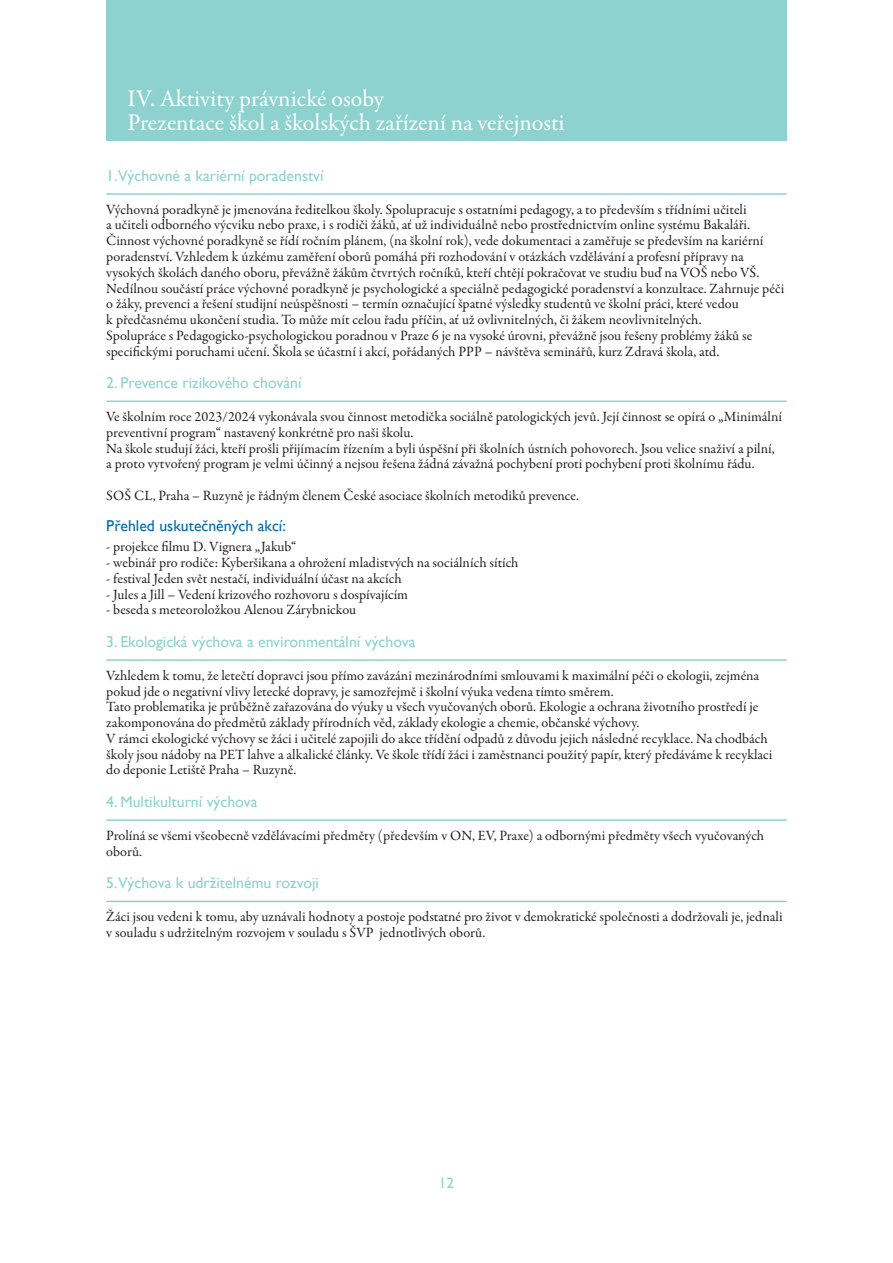
<style>
.page{position:relative;width:893px;height:1263px;background:#fff}
.page>*{position:absolute;margin:0;border:0;box-sizing:border-box;transform-origin:0 0}
.t1{font:24px/24px "Garamond Premr Pro";color:#fff}
.t2{font:15.75px "Gill Sans";color:#8dd2cf}
.t3{font:15.75px "Gill Sans";color:#006cb0}
.t4{font:15px "Gill Sans";color:#8dd2cf}
.t5{font:14.25px/15.8px "Garamond Premr Pro";color:#231f20}
</style>
<div class="page">
<hr style="left:106px;top:193px;width:681px;height:2px;background:#8dd2cf">
<hr style="left:106px;top:401px;width:681px;height:1px;background:#8dd2cf">
<hr style="left:106px;top:659px;width:681px;height:2px;background:#8dd2cf">
<hr style="left:106px;top:819px;width:681px;height:2px;background:#8dd2cf">
<hr style="left:106px;top:901px;width:681px;height:1px;background:#8dd2cf">
<div style="left:106px;top:0;width:681px;height:140px;background:#8dd2cf"></div>
<h1 class="t1" style="left:128px;top:88px;width:438px">IV. Aktivity právnické osoby<br>Prezentace škol a školských zařízení na veřejnosti</h1>
<p class="t2" style="left:106px;top:166px;width:219px">1.Výchovné a kariérní poradenství</p>
<p class="t5" style="left:106px;top:203px;width:680px">Výchovná poradkyně je jmenována ředitelkou školy. Spolupracuje s ostatními pedagogy, a to především s třídními učiteli<br>a učiteli odborného výcviku nebo praxe, i s rodiči žáků, ať už individuálně nebo prostřednictvím online systému Bakaláři.<br>Činnost výchovné poradkyně se řídí ročním plánem, (na školní rok), vede dokumentaci a zaměřuje se především na kariérní poradenství. Vzhledem k úzkému zaměření oborů pomáhá při rozhodování v otázkách vzdělávání a profesní přípravy na vysokých školách daného oboru, převážně žákům čtvrtých ročníků, kteří chtějí pokračovat ve studiu buď na VOŠ nebo VŠ.<br>Nedílnou součástí práce výchovné poradkyně je psychologické a speciálně pedagogické poradenství a konzultace. Zahrnuje péči o žáky, prevenci a řešení studijní neúspěšnosti – termín označující špatné výsledky studentů ve školní práci, které vedou<br>k předčasnému ukončení studia. To může mít celou řadu příčin, ať už ovlivnitelných, či žákem neovlivnitelných.<br>Spolupráce s Pedagogicko-psychologickou poradnou v Praze 6 je na vysoké úrovni, převážně jsou řešeny problémy žáků se specifickými poruchami učení. Škola se účastní i akcí, pořádaných PPP – návštěva seminářů, kurz Zdravá škola, atd.</p>
<p class="t2" style="left:106px;top:374px;width:197px">2. Prevence rizikového chování</p>
<p class="t5" style="left:106px;top:410px;width:677px">Ve školním roce 2023/2024 vykonávala svou činnost metodička sociálně patologických jevů. Její činnost se opírá o „Minimální preventivní program“ nastavený konkrétně pro naši školu.<br>Na škole studují žáci, kteří prošli přijímacím řízením a byli úspěšní při školních ústních pohovorech. Jsou velice snaživí a pilní, a proto vytvořený program je velmi účinný a nejsou řešena žádná závažná pochybení proti pochybení proti školnímu řádu.</p>
<p class="t5" style="left:106px;top:489px;width:474px">SOŠ CL, Praha – Ruzyně je řádným členem České asociace školních metodiků prevence.</p>
<p class="t3" style="left:106px;top:517px;width:181px">Přehled uskutečněných akcí:</p>
<p class="t5" style="left:106px;top:540px;width:192px">- projekce filmu D. Vignera „Jakub“</p>
<p class="t5" style="left:106px;top:556px;width:414px">- webinář pro rodiče: Kyberšikana a ohrožení mladistvých na sociálních sítích</p>
<p class="t5" style="left:106px;top:572px;width:297px">- festival Jeden svět nestačí, individuální účast na akcích</p>
<p class="t5" style="left:106px;top:587px;width:303px">- Jules a Jill – Vedení krizového rozhovoru s dospívajícím</p>
<p class="t5" style="left:106px;top:603px;width:251px">- beseda s meteoroložkou Alenou Zárybnickou</p>
<p class="t2" style="left:106px;top:632px;width:311px">3. Ekologická výchova a environmentální výchova</p>
<p class="t5" style="left:106px;top:669px;width:668px">Vzhledem k tomu, že letečtí dopravci jsou přímo zavázáni mezinárodními smlouvami k maximální péči o ekologii, zejména pokud jde o negativní vlivy letecké dopravy, je samozřejmě i školní výuka vedena tímto směrem.<br>Tato problematika je průběžně zařazována do výuky u všech vyučovaných oborů. Ekologie a ochrana životního prostředí je zakomponována do předmětů základy přírodních věd, základy ekologie a chemie, občanské výchovy.<br>V rámci ekologické výchovy se žáci i učitelé zapojili do akce třídění odpadů z důvodu jejich následné recyklace. Na chodbách školy jsou nádoby na PET lahve a alkalické články. Ve škole třídí žáci i zaměstnanci použitý papír, který předáváme k recyklaci do deponie Letiště Praha – Ruzyně.</p>
<p class="t2" style="left:106px;top:792px;width:153px">4. Multikulturní výchova</p>
<p class="t5" style="left:106px;top:829px;width:659px">Prolíná se všemi všeobecně vzdělávacími předměty (především v ON, EV, Praxe) a odbornými předměty všech vyučovaných oborů.</p>
<p class="t2" style="left:106px;top:874px;width:214px">5.Výchova k udržitelnému rozvoji</p>
<p class="t5" style="left:106px;top:910px;width:678px">Žáci jsou vedeni k tomu, aby uznávali hodnoty a postoje podstatné pro život v demokratické společnosti a dodržovali je, jednali v souladu s udržitelným rozvojem v souladu s ŠVP jednotlivých oborů.</p>
<p class="t4" style="left:439px;top:1174px;width:16px">12</p>
</div>
